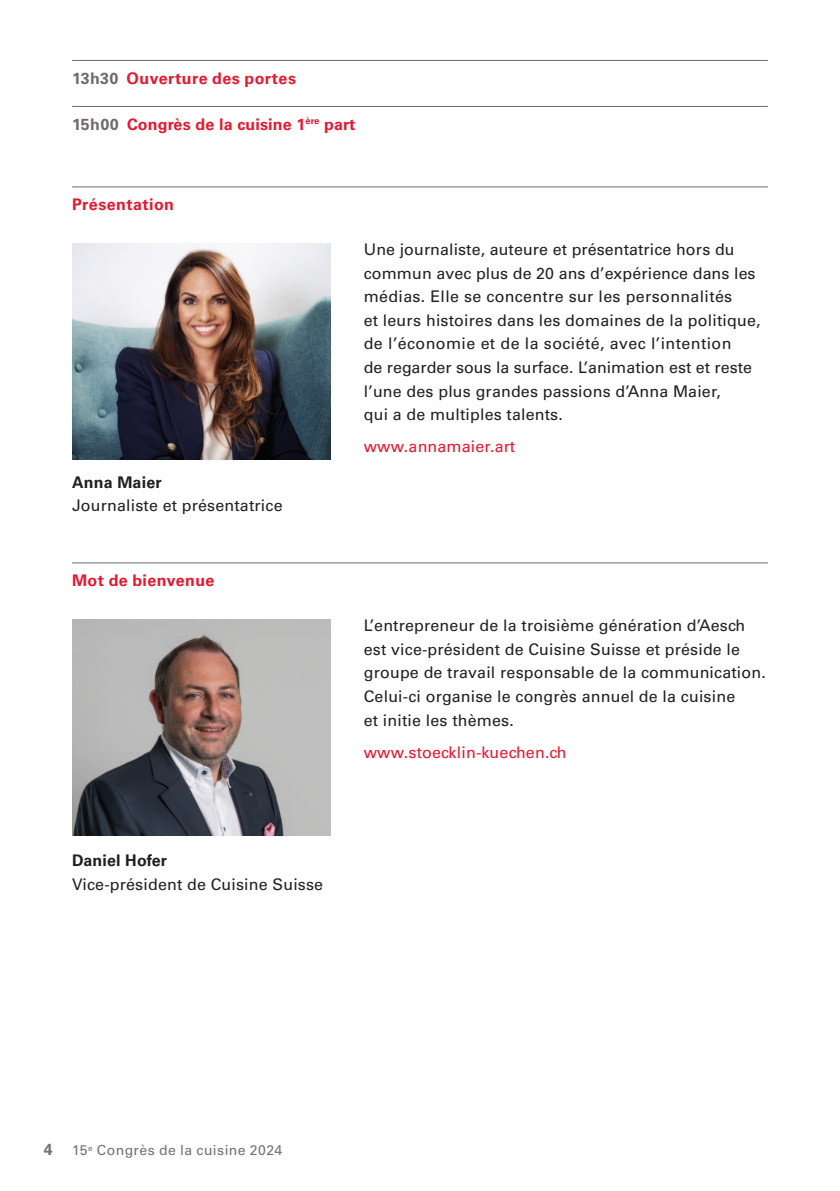
<style>
.page{position:relative;width:840px;height:1191px;background:#fff}
.page>*{position:absolute;margin:0;border:0;box-sizing:border-box;transform-origin:0 0}
.GS_Schwarz_8_11_75pt{font:16px/23.6px "Univers LT Pro 55 Roman";letter-spacing:.01em;color:#231f20}
.GS_Auszeichnung_Rot{font:700 16px "Univers LT Pro 65";letter-spacing:.025em;color:#e51931}
.GS_URL_Rot_8_11_75pt{font:16px "Univers LT Pro 55 Roman";letter-spacing:.01em;color:#e51931}
.GS_Schwarz_8_11_75pt-2{font:700 16px "Univers LT Pro 65";color:#6a747b}
.t1{font:14px "Univers LT Pro 55 Roman";letter-spacing:.03em;color:#6a747b}
.s1{color:#6f6969}
.s2{font-family:"Univers LT Pro 65";font-weight:700}
</style>
<div class="page">
<hr style="left:72px;top:60px;width:695px;height:1px;background:#6f6969">
<hr style="left:72px;top:106px;width:695px;height:1px;background:#6f6969">
<img style="left:72px;top:244px;width:258px;height:215px">
<img style="left:72px;top:620px;width:258px;height:215px">
<hr style="left:72px;top:562px;width:695px;height:1px;background:#6f6969">
<hr style="left:72px;top:186px;width:695px;height:1px;background:#6f6969">
<p class="GS_Auszeichnung_Rot" style="left:72px;top:67px;width:225px"><span class="s1">13h30</span> Ouverture des portes</p>
<p class="GS_Auszeichnung_Rot" style="left:72px;top:113px;width:285px"><span class="s1">15h00</span> Congrès de la cuisine 1<sup>ère</sup> part</p>
<p class="GS_Auszeichnung_Rot" style="left:72px;top:193px;width:103px">Présentation</p>
<p class="GS_Schwarz_8_11_75pt" style="left:72px;top:470px;width:212px"><span class="s2">Anna Maier<br></span>Journaliste et présentatrice</p>
<p class="GS_Auszeichnung_Rot" style="left:72px;top:569px;width:144px">Mot de bienvenue</p>
<p class="GS_Schwarz_8_11_75pt" style="left:363px;top:237px;width:398px">Une journaliste, auteure et présentatrice hors du commun avec plus de 20 ans d’expérience dans les médias. Elle se concentre sur les personnalités<br>et leurs histoires dans les domaines de la politique, de l’économie et de la société, avec l’intention<br>de regarder sous la surface. L’animation est et reste l’une des plus grandes passions d’Anna Maier,<br>qui a de multiples talents.</p>
<p class="GS_URL_Rot_8_11_75pt" style="left:363px;top:435px;width:153px">www.annamaier.art</p>
<p class="GS_Schwarz_8_11_75pt" style="left:363px;top:613px;width:403px">L’entrepreneur de la troisième génération d’Aesch est vice-président de Cuisine Suisse et préside le groupe de travail responsable de la communication.<br>Celui-ci organise le congrès annuel de la cuisine<br>et initie les thèmes.</p>
<p class="GS_URL_Rot_8_11_75pt" style="left:363px;top:740px;width:204px">www.stoecklin-kuechen.ch</p>
<p class="GS_Schwarz_8_11_75pt" style="left:72px;top:848px;width:252px"><span class="s2">Daniel Hofer<br></span>Vice-président de Cuisine Suisse</p>
<p class="GS_Schwarz_8_11_75pt-2" style="left:44px;top:1138px;width:10px">4</p>
<p class="t1" style="left:72px;top:1140px;width:211px">15<sup>e</sup> Congrès de la cuisine 2024</p>
</div>
